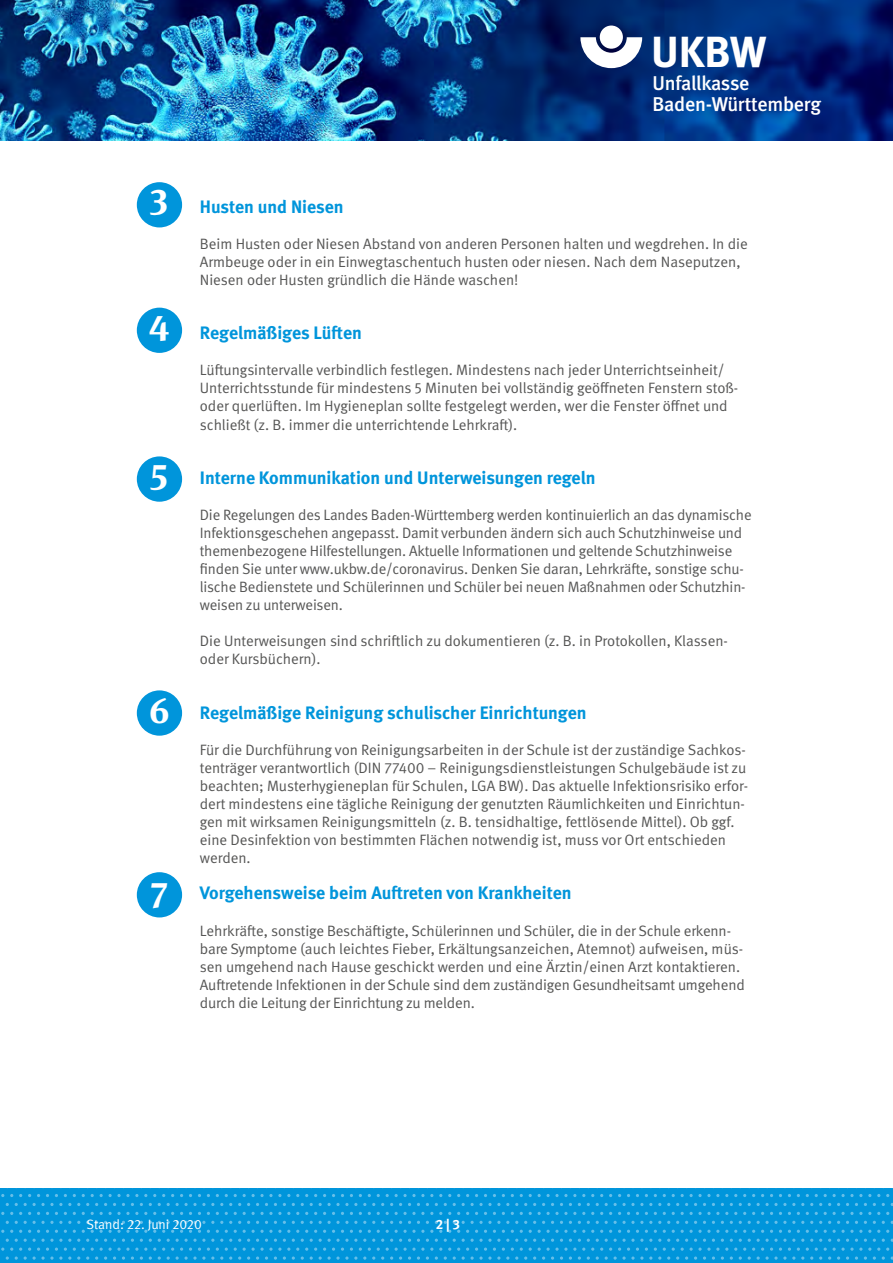
<style>
.page{position:relative;width:893px;height:1263px;background:#fff}
.page>*{position:absolute;margin:0;border:0;box-sizing:border-box;transform-origin:0 0}
.t1{font:700 43.5px "DGUV Meta";color:#fff}
._24pt_Unter-Übersc{font:700 36px "DGUV Meta Serif";color:#fff}
.t2{font:500 19.95px "DGUV Meta";letter-spacing:-.015em;color:#fff}
.Fließtext{font:700 18px "DGUV Meta";color:#0095db}
.Fließtext-2{font:15px/18px "DGUV Meta";letter-spacing:-.005em;color:#565655}
.Fließtext-3{font:13.5px "DGUV Meta";color:#fff}
.Fließtext-4{font:700 13.5px "DGUV Meta";color:#fff}
</style>
<div class="page">
<div style="left:0;top:1188px;width:893px;height:75px;background:#0095db"></div>
<svg style="left:243px;top:1194px;width:38px;height:3px"></svg>
<svg style="left:386px;top:1194px;width:47px;height:3px"></svg>
<svg style="left:538px;top:1194px;width:38px;height:3px"></svg>
<svg style="left:681px;top:1194px;width:38px;height:3px"></svg>
<svg style="left:824px;top:1194px;width:38px;height:3px"></svg>
<svg style="left:243px;top:1212px;width:38px;height:3px"></svg>
<svg style="left:386px;top:1212px;width:47px;height:3px"></svg>
<svg style="left:538px;top:1212px;width:38px;height:3px"></svg>
<svg style="left:681px;top:1212px;width:38px;height:3px"></svg>
<svg style="left:824px;top:1212px;width:38px;height:3px"></svg>
<svg style="left:176px;top:1203px;width:38px;height:3px"></svg>
<svg style="left:319px;top:1203px;width:38px;height:3px"></svg>
<svg style="left:462px;top:1203px;width:38px;height:3px"></svg>
<svg style="left:605px;top:1203px;width:38px;height:3px"></svg>
<svg style="left:748px;top:1203px;width:38px;height:3px"></svg>
<svg style="left:176px;top:1221px;width:38px;height:3px"></svg>
<svg style="left:319px;top:1221px;width:38px;height:3px"></svg>
<svg style="left:462px;top:1221px;width:38px;height:3px"></svg>
<svg style="left:605px;top:1221px;width:38px;height:3px"></svg>
<svg style="left:748px;top:1221px;width:38px;height:3px"></svg>
<svg style="left:171px;top:1230px;width:186px;height:30px"></svg>
<svg style="left:359px;top:1230px;width:173px;height:30px"></svg>
<svg style="left:533px;top:1230px;width:186px;height:30px"></svg>
<svg style="left:721px;top:1230px;width:168px;height:30px"></svg>
<svg style="left:100px;top:1194px;width:38px;height:3px"></svg>
<svg style="left:100px;top:1212px;width:38px;height:3px"></svg>
<svg style="left:33px;top:1203px;width:38px;height:3px"></svg>
<svg style="left:33px;top:1221px;width:38px;height:3px"></svg>
<svg style="left:1px;top:1230px;width:169px;height:30px"></svg>
<img style="left:0;top:0;width:893px;height:140px">
<div style="left:600px;top:26px;width:23px;height:23px;background:#fff;border-radius:50%"></div>
<svg style="left:580px;top:37px;width:62px;height:31px"></svg>
<div style="left:137px;top:182px;width:45px;height:45px;background:#0095db;border-radius:50%"></div>
<div style="left:137px;top:308px;width:45px;height:45px;background:#0095db;border-radius:50%"></div>
<div style="left:137px;top:456px;width:45px;height:46px;background:#0095db;border-radius:50%"></div>
<div style="left:137px;top:690px;width:45px;height:46px;background:#0095db;border-radius:50%"></div>
<div style="left:137px;top:872px;width:45px;height:45px;background:#0095db;border-radius:50%"></div>
<p class="t1" style="left:651px;top:26px;width:117px">UKBW</p>
<p class="_24pt_Unter-Übersc" style="left:151px;top:180px;width:19px">3</p>
<p class="_24pt_Unter-Übersc" style="left:149px;top:305px;width:23px">4</p>
<p class="_24pt_Unter-Übersc" style="left:151px;top:454px;width:19px">5</p>
<p class="_24pt_Unter-Übersc" style="left:149px;top:688px;width:22px">6</p>
<p class="_24pt_Unter-Übersc" style="left:151px;top:872px;width:19px">7</p>
<p class="t2" style="left:652px;top:71px;width:99px">Unfallkasse</p>
<p class="t2" style="left:652px;top:92px;width:170px">Baden-Württemberg</p>
<p class="Fließtext" style="left:200px;top:196px;width:145px">Husten und Niesen</p>
<p class="Fließtext-2" style="left:200px;top:235px;width:549px">Beim Husten oder Niesen Abstand von anderen Personen halten und wegdrehen. In die<br>Armbeuge oder in ein Einwegtaschentuch husten oder niesen. Nach dem Naseputzen,<br>Niesen oder Husten gründlich die Hände waschen!</p>
<p class="Fließtext" style="left:200px;top:322px;width:164px">Regelmäßiges Lüften</p>
<p class="Fließtext-2" style="left:200px;top:361px;width:540px">Lüftungsintervalle verbindlich festlegen. Mindestens nach jeder Unterrichtseinheit/ Unterrichtsstunde für mindestens 5 Minuten bei vollständig geöffneten Fenstern stoß&shy;oder querlüften. Im Hygieneplan sollte festgelegt werden, wer die Fenster öffnet und schließt (z. B. immer die unterrichtende Lehrkraft).</p>
<p class="Fließtext" style="left:200px;top:467px;width:397px">Interne Kommunikation und Unterweisungen regeln</p>
<p class="Fließtext-2" style="left:200px;top:506px;width:553px">Die Regelungen des Landes Baden-Württemberg werden kontinuierlich an das dynamische Infektionsgeschehen angepasst. Damit verbunden ändern sich auch Schutzhinweise und themenbezogene Hilfestellungen. Aktuelle Informationen und geltende Schutzhinweise finden Sie unter www.ukbw.de/coronavirus. Denken Sie daran, Lehrkräfte, sonstige schu&shy;lische Bedienstete und Schülerinnen und Schüler bei neuen Maßnahmen oder Schutzhin&shy;weisen zu unterweisen.</p>
<p class="Fließtext-2" style="left:200px;top:632px;width:529px">Die Unterweisungen sind schriftlich zu dokumentieren (z. B. in Protokollen, Klassen&shy;oder Kursbüchern).</p>
<p class="Fließtext" style="left:200px;top:702px;width:388px">Regelmäßige Reinigung schulischer Einrichtungen</p>
<p class="Fließtext-2" style="left:200px;top:741px;width:550px">Für die Durchführung von Reinigungsarbeiten in der Schule ist der zuständige Sachkos&shy;tenträger verantwortlich (DIN 77400 – Reinigungsdienstleistungen Schulgebäude ist zu beachten; Musterhygieneplan für Schulen, LGA BW). Das aktuelle Infektionsrisiko erfor&shy;dert mindestens eine tägliche Reinigung der genutzten Räumlichkeiten und Einrichtun&shy;gen mit wirksamen Reinigungsmitteln (z. B. tensidhaltige, fettlösende Mittel). Ob ggf. eine Desinfektion von bestimmten Flächen notwendig ist, muss vor Ort entschieden werden.</p>
<p class="Fließtext" style="left:200px;top:882px;width:373px">Vorgehensweise beim Auftreten von Krankheiten</p>
<p class="Fließtext-2" style="left:200px;top:922px;width:546px">Lehrkräfte, sonstige Beschäftigte, Schülerinnen und Schüler, die in der Schule erkenn&shy;bare Symptome (auch leichtes Fieber, Erkältungsanzeichen, Atemnot) aufweisen, müs&shy;sen umgehend nach Hause geschickt werden und eine Ärztin/einen Arzt kontaktieren.<br>Auftretende Infektionen in der Schule sind dem zuständigen Gesundheitsamt umgehend durch die Leitung der Einrichtung zu melden.</p>
<p class="Fließtext-3" style="left:86px;top:1217px;width:117px">Stand: 22. Juni 2020</p>
<p class="Fließtext-4" style="left:436px;top:1217px;width:26px">2 | 3</p>
</div>
